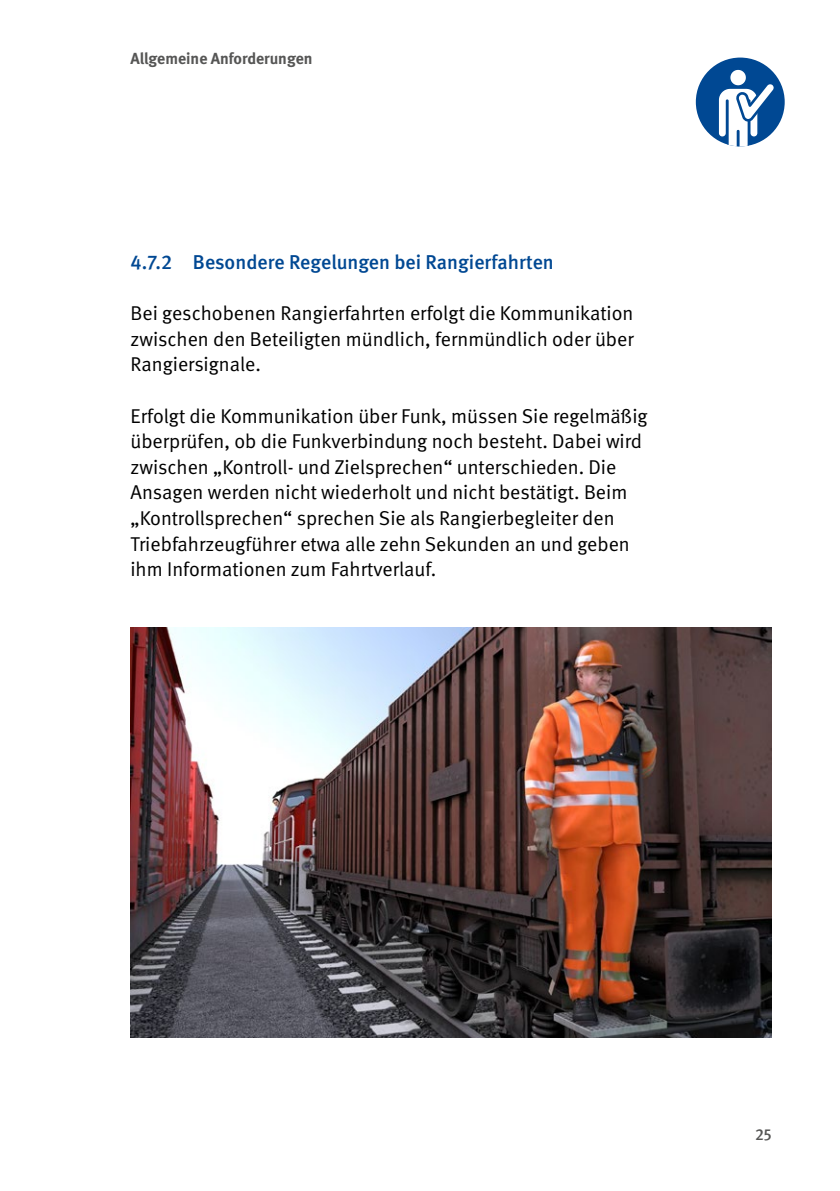
<style>
.page{position:relative;width:840px;height:1191px;background:#fff}
.page>*{position:absolute;margin:0;border:0;box-sizing:border-box;transform-origin:0 0}
.Fließtext_FT_Abstand_nach{font:20px/25.6px "DGUV Meta";color:#000;text-align:justify}
.Überschriften_H3{font:500 20px "DGUV Meta";color:#004893}
.t1{font:700 16px "DGUV Meta";color:#565655}
.t2{font:500 16px "DGUV Meta";color:#565655}
</style>
<div class="page">
<img style="left:130px;top:627px;width:641px;height:410px">
<div style="left:695px;top:58px;width:89px;height:88px;background:#004893;border-radius:50%"></div>
<svg style="left:716px;top:68px;width:61px;height:78px"></svg>
<p class="t1" style="left:130px;top:49px;width:183px">Allgemeine Anforderungen</p>
<h3 class="Überschriften_H3" style="left:130px;top:250px;width:424px">4.7.2 Besondere Regelungen bei Rangierfahrten</h3>
<p class="Fließtext_FT_Abstand_nach" style="left:130px;top:301px;width:504px">Bei geschobenen Rangierfahrten erfolgt die Kommunikation zwischen den Beteiligten mündlich, fernmündlich oder über Rangiersignale.</p>
<p class="Fließtext_FT_Abstand_nach" style="left:130px;top:403px;width:518px;text-align:left">Erfolgt die Kommunikation über Funk, müssen Sie regelmäßig überprüfen, ob die Funkverbindung noch besteht. Dabei wird zwischen „Kontroll- und Zielsprechen“ unterschieden. Die Ansagen werden nicht wiederholt und nicht bestätigt. Beim „Kontrollsprechen“ sprechen Sie als Rangierbegleiter den Triebfahrzeugführer etwa alle zehn Sekunden an und geben ihm Informationen zum Fahrtverlauf.</p>
<p class="t2" style="left:754px;top:1124px;width:18px">25</p>
</div>
